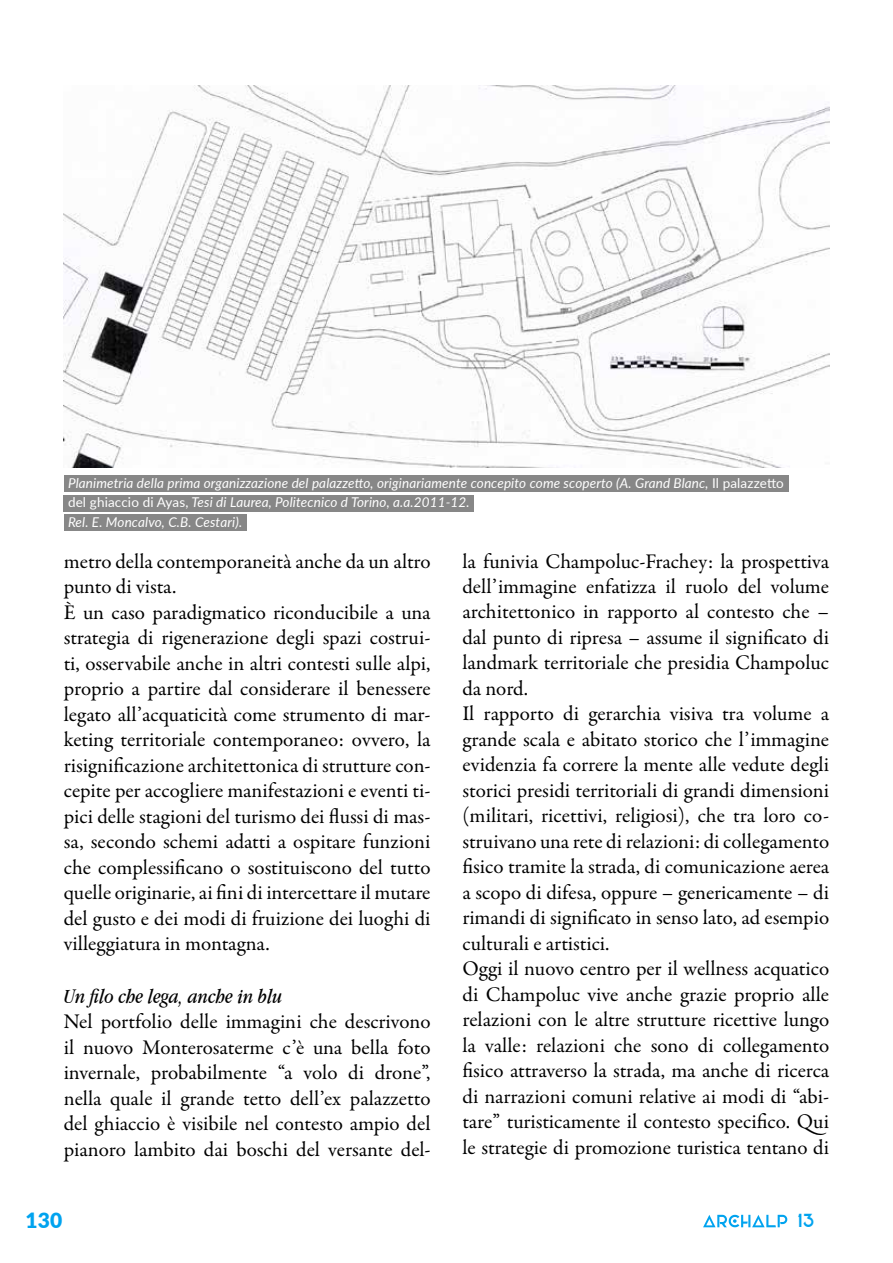
<style>
.page{position:relative;width:893px;height:1263px;background:#fff}
.page>*{position:absolute;margin:0;border:0;box-sizing:border-box;transform-origin:0 0}
.t1{font:21px/25.5px "Garamond Premr Pro";color:#000}
.t2{font:italic 21px "Apple Garamond";color:#000}
.t3{font:900 21px "Lato";color:#00a3ef}
.t4{font:18px "Elianto";color:#00a3ef}
.t5{font:italic 13.5px/19.5px "Lato";letter-spacing:.01em;color:#fff}
.s1{font-style:normal}
</style>
<div class="page">
<svg style="left:703px;top:1215px;width:84px;height:12px"></svg>
<img style="left:64px;top:85px;width:765px;height:382px">
<div style="left:64px;top:475px;width:724px;height:17px;background:#878787"></div>
<div style="left:64px;top:495px;width:410px;height:16px;background:#878787"></div>
<div style="left:64px;top:514px;width:182px;height:17px;background:#878787"></div>
<p class="t5" style="left:68px;top:472px;width:717px">Planimetria della prima organizzazione del palazzetto, originariamente concepito come scoperto (A. Grand Blanc, <span class="s1">Il palazzetto del ghiaccio di Ayas,</span> Tesi di Laurea, Politecnico d Torino, a.a.2011-12.<br>Rel. E. Moncalvo, C.B. Cestari).</p>
<p class="t1" style="left:64px;top:549px;width:368px">metro della contemporaneità anche da un altro punto di vista.<br>È un caso paradigmatico riconducibile a una strategia di rigenerazione degli spazi costrui&shy;ti, osservabile anche in altri contesti sulle alpi, proprio a partire dal considerare il benessere legato all’acquaticità come strumento di mar&shy;keting territoriale contemporaneo: ovvero, la risignificazione architettonica di strutture con&shy;cepite per accogliere manifestazioni e eventi ti&shy;pici delle stagioni del turismo dei flussi di mas&shy;sa, secondo schemi adatti a ospitare funzioni che complessificano o sostituiscono del tutto quelle originarie, ai fini di intercettare il mutare del gusto e dei modi di fruizione dei luoghi di villeggiatura in montagna.</p>
<p class="t2" style="left:64px;top:983px;width:220px">Un filo che lega, anche in blu</p>
<p class="t1" style="left:64px;top:1009px;width:368px;text-align:justify">Nel portfolio delle immagini che descrivono il nuovo Monterosaterme c’è una bella foto invernale, probabilmente “a volo di drone”, nella quale il grande tetto dell’ex palazzetto del ghiaccio è visibile nel contesto ampio del pianoro lambito dai boschi del versante del-</p>
<p class="t1" style="left:462px;top:549px;width:368px">la funivia Champoluc-Frachey: la prospettiva dell’immagine enfatizza il ruolo del volume architettonico in rapporto al contesto che – dal punto di ripresa – assume il significato di landmark territoriale che presidia Champoluc da nord.<br>Il rapporto di gerarchia visiva tra volume a grande scala e abitato storico che l’immagine evidenzia fa correre la mente alle vedute degli storici presidi territoriali di grandi dimensioni (militari, ricettivi, religiosi), che tra loro co&shy;struivano una rete di relazioni: di collegamento fisico tramite la strada, di comunicazione aerea a scopo di difesa, oppure – genericamente – di rimandi di significato in senso lato, ad esempio culturali e artistici.<br>Oggi il nuovo centro per il wellness acquatico di Champoluc vive anche grazie proprio alle relazioni con le altre strutture ricettive lungo la valle: relazioni che sono di collegamento fisico attraverso la strada, ma anche di ricerca di narrazioni comuni relative ai modi di “abi&shy;tare” turisticamente il contesto specifico. Qui le strategie di promozione turistica tentano di</p>
<p class="t3" style="left:26px;top:1204px;width:38px">130</p>
<p class="t4" style="left:798px;top:1210px;width:18px">13</p>
</div>
